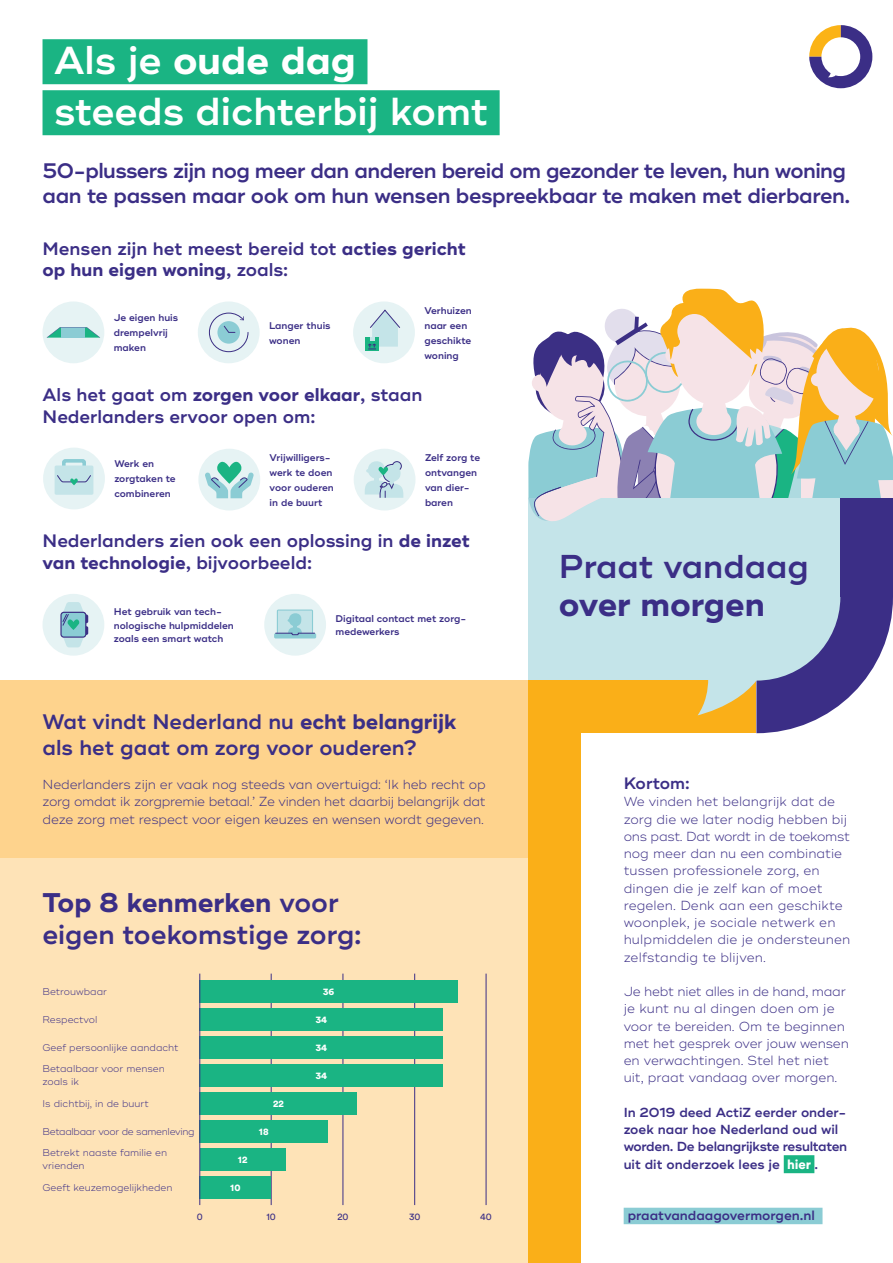
<style>
.page{position:relative;width:893px;height:1263px;background:#fff}
.page>*{position:absolute;margin:0;border:0;box-sizing:border-box;transform-origin:0 0}
.t1{font:600 39px "Ridley Grotesk";color:#fff}
.t2{font:700 39px "Ridley Grotesk";color:#fff}
.t3{font:600 33px "Ridley Grotesk";color:#3b2e86}
.t4{font:700 33px "Ridley Grotesk";color:#3b2e86}
.t5{font:600 27px "Ridley Grotesk";color:#3b2e86}
.t6{font:700 27px "Ridley Grotesk";color:#3b2e86}
.t7{font:600 21px/25.2px "Ridley Grotesk";letter-spacing:-.02em;color:#3b2e86}
.t8{font:600 21px/25.2px "Ridley Grotesk";color:#3b2e86}
.t9{font:600 18px/21.6px "Ridley Grotesk";color:#3b2e86}
.intro{font:600 16.5px "Ridley Grotesk";color:#3b2e86}
.body{font:300 13.2px/17.2px "Ridley Grotesk";letter-spacing:-.005em;color:#3b2e86}
.body-2{font:600 13.2px/17.2px "Ridley Grotesk";color:#3b2e86}
.body-3{font:600 9.75px/15px "Ridley Grotesk";color:#3b2e86}
.body_-_small{font:300 9.75px/13.5px "Ridley Grotesk";color:#3b2e86}
.body_-_small-2{font:300 9.75px "Ridley Grotesk";letter-spacing:-.03em;color:#3b2e86}
.body_-_small-3{font:900 9.75px "Circular Std";color:#fff}
.body-4{font:9.75px "Circular Std";color:#3b2e86}
.s1{font-weight:600}
.s2{font-weight:700}
.s3{font-family:"Circular Std";font-weight:900;color:#fff}
</style>
<div class="page">
<svg style="left:809px;top:25px;width:63px;height:63px"></svg>
<div style="left:0;top:858px;width:528px;height:405px;background:#fee3b7"></div>
<div style="left:528px;top:498px;width:316px;height:182px;background:#c4e4e9"></div>
<div style="left:0;top:680px;width:528px;height:178px;background:#fed38d"></div>
<hr style="left:343px;top:973px;width:1px;height:232px;background:#3b2e86">
<hr style="left:271px;top:973px;width:1px;height:232px;background:#3b2e86">
<div style="left:528px;top:680px;width:228px;height:53px;background:#faaf18"></div>
<div style="left:528px;top:680px;width:53px;height:583px;background:#faaf18"></div>
<div style="left:840px;top:498px;width:53px;height:99px;background:#3b2e86"></div>
<svg style="left:698px;top:597px;width:195px;height:136px"></svg>
<svg style="left:528px;top:288px;width:365px;height:233px"></svg>
<hr style="left:414px;top:973px;width:1px;height:232px;background:#3b2e86">
<div style="left:200px;top:1036px;width:243px;height:23px;background:#1ab483"></div>
<div style="left:200px;top:1064px;width:243px;height:23px;background:#1ab483"></div>
<div style="left:200px;top:1092px;width:157px;height:23px;background:#1ab483"></div>
<div style="left:200px;top:1120px;width:128px;height:23px;background:#1ab483"></div>
<div style="left:200px;top:1148px;width:86px;height:23px;background:#1ab483"></div>
<div style="left:200px;top:1176px;width:71px;height:23px;background:#1ab483"></div>
<div style="left:199px;top:980px;width:258px;height:22px;background:#1ab483"></div>
<div style="left:200px;top:1008px;width:243px;height:23px;background:#1ab483"></div>
<hr style="left:486px;top:973px;width:1px;height:232px;background:#3b2e86">
<hr style="left:199px;top:973px;width:1px;height:232px;background:#3b2e86">
<div style="left:43px;top:301px;width:61px;height:62px;background:#e6f3f4;border-radius:50%"></div>
<svg style="left:47px;top:327px;width:53px;height:11px"></svg>
<div style="left:43px;top:448px;width:62px;height:61px;background:#e6f3f4;border-radius:50%"></div>
<div style="left:62px;top:459px;width:24px;height:19px;border:4px solid #8bccd4;border-radius:2px"></div>
<div style="left:55px;top:465px;width:38px;height:30px;background:#c4e4e8;border-radius:2px"></div>
<svg style="left:57px;top:475px;width:34px;height:10px"></svg>
<div style="left:43px;top:594px;width:61px;height:62px;background:#e6f3f4;border-radius:50%"></div>
<svg style="left:60px;top:602px;width:28px;height:45px"></svg>
<div style="left:198px;top:301px;width:62px;height:62px;background:#e6f3f4;border-radius:50%"></div>
<svg style="left:209px;top:312px;width:40px;height:40px"></svg>
<div style="left:198px;top:449px;width:62px;height:61px;background:#e6f3f4;border-radius:50%"></div>
<svg style="left:205px;top:461px;width:49px;height:37px"></svg>
<div style="left:353px;top:301px;width:62px;height:62px;background:#e6f3f4;border-radius:50%"></div>
<div style="left:365px;top:337px;width:14px;height:14px;background:#1ab483"></div>
<svg style="left:368px;top:309px;width:32px;height:41px"></svg>
<div style="left:354px;top:449px;width:61px;height:61px;background:#e6f3f4;border-radius:50%"></div>
<svg style="left:365px;top:461px;width:38px;height:37px"></svg>
<div style="left:264px;top:594px;width:62px;height:62px;background:#e6f3f4;border-radius:50%"></div>
<div style="left:274px;top:633px;width:42px;height:5px;background:#8bccd4;border-radius:2px"></div>
<svg style="left:275px;top:609px;width:40px;height:27px"></svg>
<div style="left:784px;top:1155px;width:30px;height:18px;background:#1ab483"></div>
<div style="left:624px;top:1208px;width:198px;height:16px;background:#8bccd4"></div>
<div style="left:43px;top:39px;width:324px;height:45px;background:#1ab483"></div>
<div style="left:43px;top:90px;width:457px;height:45px;background:#1ab483"></div>
<h1 class="t2" style="left:54px;top:37px;width:303px"><span class="s1">Als je</span> oude dag</h1>
<h1 class="t1" style="left:54px;top:88px;width:436px">steeds dichterbij komt</h1>
<h2 class="t7" style="left:43px;top:159px;width:809px">50-plussers zijn nog meer dan anderen bereid om gezonder te leven, hun woning aan te passen maar ook om hun wensen bespreekbaar te maken met dierbaren.</h2>
<h3 class="t9" style="left:43px;top:238px;width:425px">Mensen zijn het meest bereid tot <span class="s2">acties gericht op hun eigen woning</span>, zoals:</h3>
<p class="body-3" style="left:114px;top:311px;width:66px">Je eigen huis drempelvrij maken</p>
<p class="body-3" style="left:269px;top:318px;width:63px">Langer thuis wonen</p>
<p class="body-3" style="left:424px;top:303px;width:49px">Verhuizen naar een geschikte woning</p>
<h4 class="t9" style="left:43px;top:384px;width:381px">Als het gaat om <span class="s2">zorgen voor elkaar</span>, staan<br>Nederlanders ervoor open om:</h4>
<p class="body-3" style="left:114px;top:457px;width:63px">Werk en zorgtaken te</p>
<p class="body-3" style="left:114px;top:487px;width:58px">combineren</p>
<p class="body-3" style="left:270px;top:450px;width:66px">Vrijwilligers&shy;werk te doen voor ouderen in de buurt</p>
<p class="body-3" style="left:425px;top:450px;width:57px">Zelf zorg te ontvangen</p>
<p class="body-3" style="left:425px;top:480px;width:46px">van dier-</p>
<p class="body-3" style="left:425px;top:495px;width:30px">baren</p>
<h4 class="t9" style="left:43px;top:530px;width:429px">Nederlanders zien ook een oplossing in <span class="s2">de inzet van technologie</span>, bijvoorbeeld:</h4>
<p class="body-3" style="left:114px;top:605px;width:122px;line-height:13.5px">Het gebruik van tech&shy;nologische hulpmiddelen zoals een smart watch</p>
<p class="body-3" style="left:335px;top:612px;width:130px;line-height:13.5px">Digitaal contact met zorg&shy;medewerkers</p>
<h2 class="t8" style="left:43px;top:710px;width:416px">Wat vindt Nederland nu <span class="s2">echt belangrijk </span>als het gaat om zorg voor ouderen?</h2>
<p class="body" style="left:43px;top:776px;width:445px">Nederlanders zijn er vaak nog steeds van overtuigd: ‘Ik heb recht op</p>
<p class="body" style="left:43px;top:793px;width:445px">zorg omdat ik zorgpremie betaal.’ Ze vinden het daarbij belangrijk dat deze zorg met respect voor eigen keuzes en wensen wordt gegeven.</p>
<h2 class="t6" style="left:42px;top:886px;width:298px">Top 8 kenmerken <span class="s1">voor</span></h2>
<h2 class="t5" style="left:42px;top:919px;width:321px">eigen toekomstige zorg:</h2>
<p class="body_-_small" style="left:43px;top:985px;width:66px">Betrouwbaar</p>
<p class="body_-_small" style="left:43px;top:1013px;width:57px">Respectvol</p>
<p class="body_-_small" style="left:43px;top:1041px;width:138px">Geef persoonlijke aandacht</p>
<p class="body_-_small" style="left:43px;top:1062px;width:124px">Betaalbaar voor mensen zoals ik</p>
<p class="body_-_small" style="left:43px;top:1097px;width:108px">Is dichtbij, in de buurt</p>
<p class="body_-_small-2" style="left:43px;top:1126px;width:154px">Betaalbaar voor de samenleving</p>
<p class="body_-_small" style="left:43px;top:1146px;width:126px">Betrekt naaste familie en vrienden</p>
<p class="body_-_small" style="left:43px;top:1181px;width:131px">Geeft keuzemogelijkheden</p>
<p class="body_-_small-3" style="left:238px;top:1153px;width:11px">12</p>
<p class="body_-_small-3" style="left:230px;top:1181px;width:12px">10</p>
<p class="body_-_small-3" style="left:273px;top:1097px;width:12px">22</p>
<p class="body_-_small-3" style="left:259px;top:1125px;width:11px">18</p>
<p class="body_-_small-3" style="left:323px;top:985px;width:12px">36</p>
<p class="body_-_small-3" style="left:316px;top:1013px;width:13px">34</p>
<p class="body_-_small-3" style="left:316px;top:1041px;width:13px">34</p>
<p class="body_-_small-3" style="left:316px;top:1069px;width:13px">34</p>
<p class="body-4" style="left:197px;top:1211px;width:7px">0</p>
<p class="body-4" style="left:266px;top:1211px;width:11px">10</p>
<p class="body-4" style="left:337px;top:1211px;width:13px">20</p>
<p class="body-4" style="left:409px;top:1211px;width:13px">30</p>
<p class="body-4" style="left:480px;top:1211px;width:13px">40</p>
<h1 class="t3" style="left:559px;top:547px;width:251px">Praat vandaag</h1>
<h1 class="t4" style="left:559px;top:585px;width:207px">over morgen</h1>
<p class="intro" style="left:624px;top:773px;width:67px">Kortom:</p>
<p class="body" style="left:624px;top:793px;width:225px">We vinden het belangrijk dat de zorg die we later nodig hebben bij</p>
<p class="body" style="left:624px;top:828px;width:228px">ons past. Dat wordt in de toekomst</p>
<p class="body" style="left:624px;top:845px;width:228px">nog meer dan nu een combinatie tussen professionele zorg, en dingen die je zelf kan of moet regelen. Denk aan een geschikte woonplek, je sociale netwerk en hulpmiddelen die je ondersteunen zelfstandig te blijven.</p>
<p class="body" style="left:624px;top:983px;width:227px">Je hebt niet alles in de hand, maar je kunt nu al dingen doen om je voor te bereiden. Om te beginnen met het gesprek over jouw wensen en verwachtingen. Stel het niet uit, praat vandaag over morgen.</p>
<p class="body-2" style="left:624px;top:1104px;width:225px">In 2019 deed ActiZ eerder onder&shy;zoek naar hoe Nederland oud wil worden. De belangrijkste resultaten uit dit onderzoek lees je <span class="s3">hier</span> .</p>
<p class="body-2" style="left:628px;top:1207px;width:189px">praatvandaagovermorgen.nl</p>
</div>
